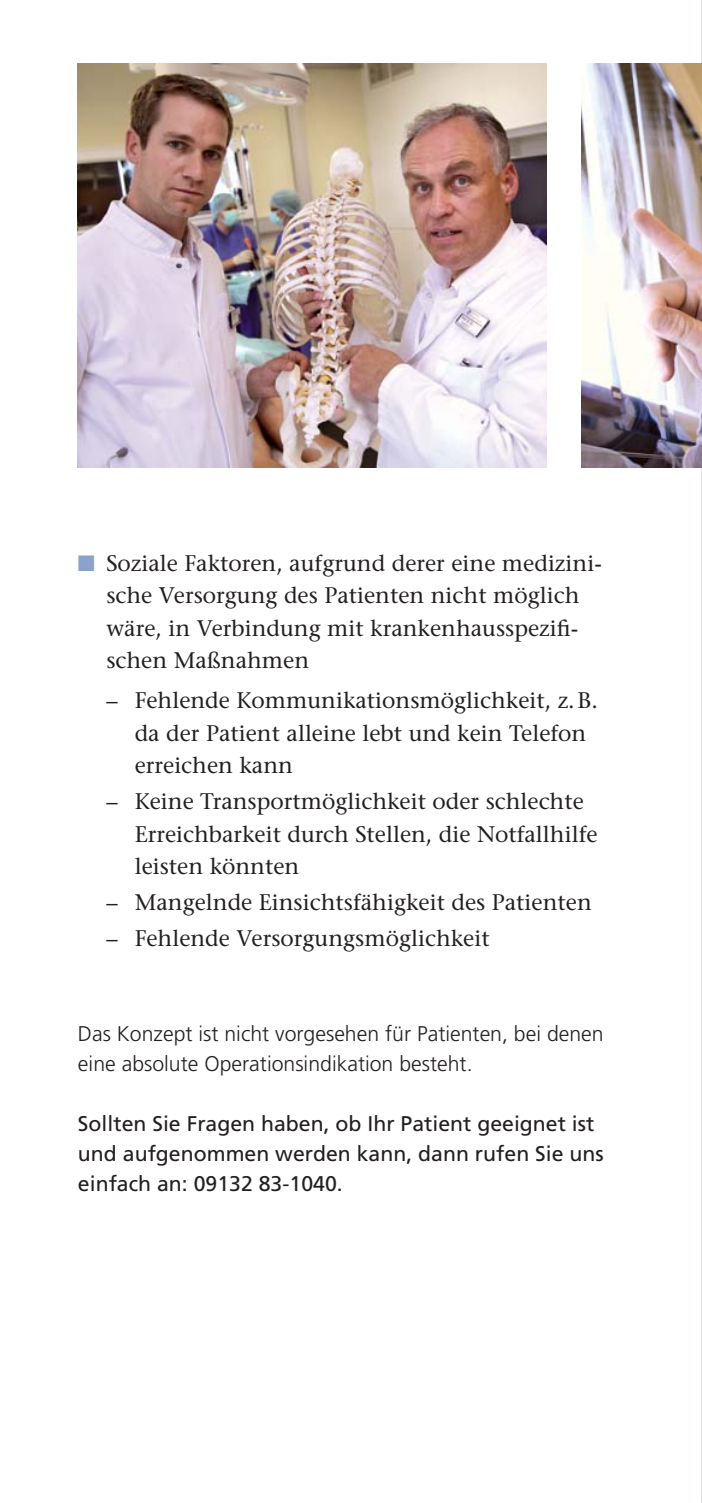
<style>
.page{position:relative;width:702px;height:1503px;background:#fff}
.page>*{position:absolute;margin:0;border:0;box-sizing:border-box;transform-origin:0 0}
.t1{font:22.5px/32.5px "Stone Serif";color:#231f20}
.t2{font:21.25px/30px "Frutiger";color:#231f20}
.t3{font:300 21.25px/30px "Frutiger";color:#231f20}
.s1{color:#8ca2cb}
</style>
<div class="page">
<img style="left:78px;top:64px;width:468px;height:404px">
<img style="left:581px;top:64px;width:121px;height:404px">
<p class="t1" style="left:106px;top:548px;width:497px;text-indent:-28px"><span class="s1">■</span> Soziale Faktoren, aufgrund derer eine medizini&shy;sche Versorgung des Patienten nicht möglich wäre, in Verbindung mit krankenhausspezifi&shy;schen Maßnahmen</p>
<p class="t1" style="left:135px;top:685px;width:464px;text-indent:-28px">– Fehlende Kommunikationsmöglichkeit, z. B. da der Patient alleine lebt und kein Telefon erreichen kann</p>
<p class="t1" style="left:135px;top:786px;width:464px;text-indent:-28px">– Keine Transportmöglichkeit oder schlechte<br>Erreichbarkeit durch Stellen, die Notfallhilfe leisten könnten</p>
<p class="t1" style="left:106px;top:887px;width:487px">– Mangelnde Einsichtsfähigkeit des Patienten</p>
<p class="t1" style="left:106px;top:923px;width:385px">– Fehlende Versorgungsmöglichkeit</p>
<p class="t3" style="left:78px;top:1020px;width:527px">Das Konzept ist nicht vorgesehen für Patienten, bei denen eine absolute Operationsindikation besteht.</p>
<p class="t2" style="left:78px;top:1110px;width:527px">Sollten Sie Fragen haben, ob Ihr Patient geeignet ist und aufgenommen werden kann, dann rufen Sie uns einfach an: 09132 83-1040.</p>
</div>
